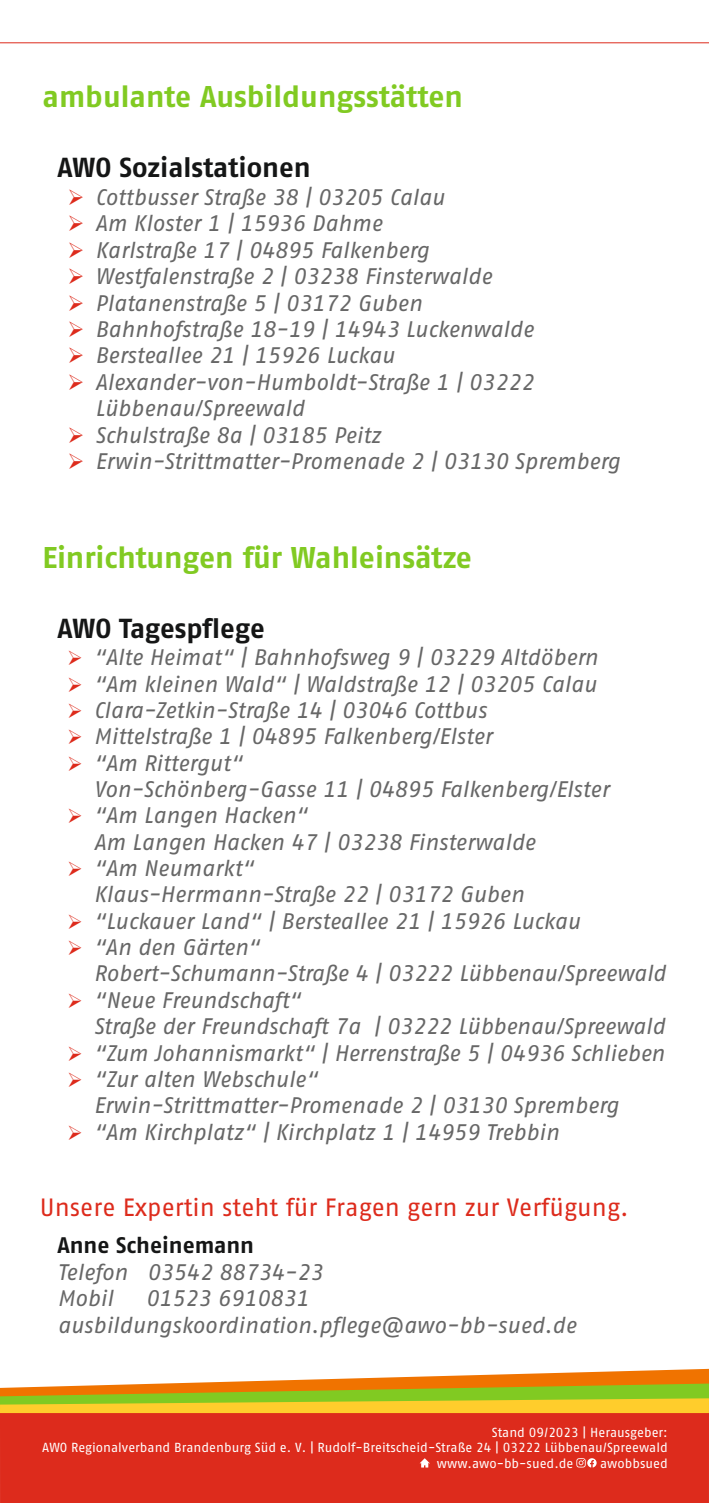
<style>
.page{position:relative;width:709px;height:1503px;background:#fff}
.page>*{position:absolute;margin:0;border:0;box-sizing:border-box;transform-origin:0 0}
.t1{font:700 30px "AWO Fago Office";color:#81ca22}
.t2{font:700 27.5px "AWO Fago Office";letter-spacing:-.005em;color:#151616}
.t3{font:25px "AWO Fago Office";color:#dd2b1c}
.t4{font:italic 22.5px/26.2px "AWO Fago Office";color:#676767}
.t5{font:700 22.5px "AWO Fago Office";color:#151616}
.t6{font:13.25px "AWO Fago Office";color:#fff}
.s1{color:#dd2b1c}
</style>
<div class="page">
<hr style="left:0;top:42px;width:709px;height:1px;background:#dd2b1c">
<div style="left:0;top:1401px;width:709px;height:101px;background:#dd2b1c"></div>
<svg style="left:0;top:1368px;width:709px;height:44px"></svg>
<svg style="left:419px;top:1458px;width:11px;height:9px"></svg>
<svg style="left:576px;top:1458px;width:20px;height:9px"></svg>
<h1 class="t1" style="left:43px;top:83px;width:422px">ambulante Ausbildungsstätten</h1>
<p class="t2" style="left:58px;top:155px;width:255px">AWO Sozialstationen</p>
<p class="t4" style="left:67px;top:186px;width:379px"><span class="s1">➢</span> Cottbusser Straße 38 | 03205 Calau</p>
<p class="t4" style="left:67px;top:213px;width:316px"><span class="s1">➢</span> Am Kloster 1 | 15936 Dahme</p>
<p class="t4" style="left:67px;top:239px;width:363px"><span class="s1">➢</span> Karlstraße 17 | 04895 Falkenberg</p>
<p class="t4" style="left:67px;top:265px;width:426px"><span class="s1">➢</span> Westfalenstraße 2 | 03238 Finsterwalde</p>
<p class="t4" style="left:67px;top:292px;width:356px"><span class="s1">➢</span> Platanenstraße 5 | 03172 Guben</p>
<p class="t4" style="left:67px;top:318px;width:467px"><span class="s1">➢</span> Bahnhofstraße 18-19 | 14943 Luckenwalde</p>
<p class="t4" style="left:67px;top:345px;width:329px"><span class="s1">➢</span> Bersteallee 21 | 15926 Luckau</p>
<p class="t4" style="left:95px;top:371px;width:440px;text-indent:-28px"><span class="s1">➢</span> Alexander-von-Humboldt-Straße 1 | 03222<br>Lübbenau/Spreewald</p>
<p class="t4" style="left:67px;top:424px;width:315px"><span class="s1">➢</span> Schulstraße 8a | 03185 Peitz</p>
<p class="t4" style="left:67px;top:450px;width:554px"><span class="s1">➢</span> Erwin-Strittmatter-Promenade 2 | 03130 Spremberg</p>
<h1 class="t1" style="left:42px;top:544px;width:431px">Einrichtungen für Wahleinsätze</h1>
<p class="t2" style="left:58px;top:615px;width:209px">AWO Tagespflege</p>
<p class="t4" style="left:67px;top:646px;width:532px"><span class="s1">➢</span> “Alte Heimat“ | Bahnhofsweg 9 | 03229 Altdöbern</p>
<p class="t4" style="left:67px;top:673px;width:531px"><span class="s1">➢</span> “Am kleinen Wald“ | Waldstraße 12 | 03205 Calau</p>
<p class="t4" style="left:67px;top:699px;width:421px"><span class="s1">➢</span> Clara-Zetkin-Straße 14 | 03046 Cottbus</p>
<p class="t4" style="left:67px;top:725px;width:426px"><span class="s1">➢</span> Mittelstraße 1 | 04895 Falkenberg/Elster</p>
<p class="t4" style="left:94px;top:752px;width:517px;text-indent:-27px"><span class="s1">➢</span> “Am Rittergut“<br>Von-Schönberg-Gasse 11 | 04895 Falkenberg/Elster</p>
<p class="t4" style="left:94px;top:804px;width:443px;text-indent:-27px"><span class="s1">➢</span> “Am Langen Hacken“<br>Am Langen Hacken 47 | 03238 Finsterwalde</p>
<p class="t4" style="left:94px;top:857px;width:432px;text-indent:-27px"><span class="s1">➢</span> “Am Neumarkt“<br>Klaus-Herrmann-Straße 22 | 03172 Guben</p>
<p class="t4" style="left:67px;top:910px;width:514px"><span class="s1">➢</span> “Luckauer Land“ | Bersteallee 21 | 15926 Luckau</p>
<p class="t4" style="left:94px;top:936px;width:573px;text-indent:-27px"><span class="s1">➢</span> “An den Gärten“<br>Robert-Schumann-Straße 4 | 03222 Lübbenau/Spreewald</p>
<p class="t4" style="left:94px;top:989px;width:572px;text-indent:-27px"><span class="s1">➢</span> “Neue Freundschaft“<br>Straße der Freundschaft 7a | 03222 Lübbenau/Spreewald</p>
<p class="t4" style="left:67px;top:1041px;width:599px"><span class="s1">➢</span> “Zum Johannismarkt“ | Herrenstraße 5 | 04936 Schlieben</p>
<p class="t4" style="left:94px;top:1068px;width:526px;text-indent:-27px"><span class="s1">➢</span> “Zur alten Webschule“<br>Erwin-Strittmatter-Promenade 2 | 03130 Spremberg</p>
<p class="t4" style="left:67px;top:1120px;width:493px"><span class="s1">➢</span> “Am Kirchplatz“ | Kirchplatz 1 | 14959 Trebbin</p>
<p class="t3" style="left:40px;top:1198px;width:590px">Unsere Expertin steht für Fragen gern zur Verfügung.</p>
<p class="t5" style="left:57px;top:1235px;width:198px">Anne Scheinemann</p>
<p class="t4" style="left:57px;top:1261px;width:267px">Telefon 03542 88734-23<br>Mobil</p>
<p class="t4" style="left:57px;top:1287px;width:520px;text-indent:88px">01523 6910831 ausbildungskoordination.pflege@awo-bb-sued.de</p>
<p class="t6" style="left:492px;top:1427px;width:177px">Stand 09/2023 | Herausgeber:</p>
<p class="t6" style="left:42px;top:1442px;width:627px">AWO Regionalverband Brandenburg Süd e. V. | Rudolf-Breitscheid-Straße 24 | 03222 Lübbenau/Spreewald</p>
<p class="t6" style="left:437px;top:1458px;width:138px">www.awo-bb-sued.de</p>
<p class="t6" style="left:600px;top:1458px;width:69px">awobbsued</p>
</div>
